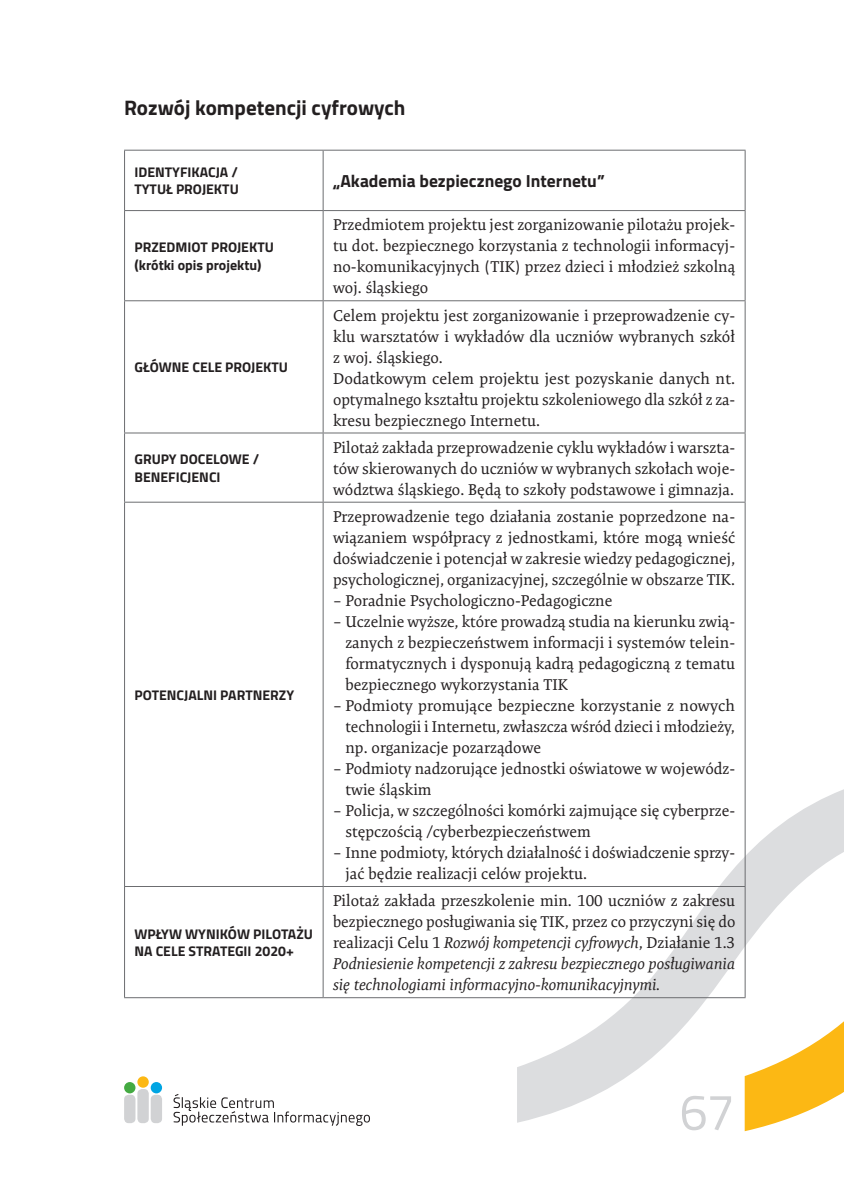
<style>
.page{position:relative;width:844px;height:1191px;background:#fff}
.page>*{position:absolute;margin:0;border:0;box-sizing:border-box;transform-origin:0 0}
.t1{font:50.75px "Titillium";color:#d1d2d4}
.t2{font:700 21px "Titillium";color:#231f20}
.t3{font:700 17.5px "Titillium";color:#231f20}
.t4{font:15.75px/21px "Expo Serif Pro";color:#231f20;text-align:justify}
.t5{font:700 14px/17.5px "Titillium";color:#231f20}
.s1{font-style:italic}
</style>
<div class="page">
<svg style="left:744px;top:1122px;width:34px;height:9px"></svg>
<svg style="left:173px;top:1094px;width:197px;height:32px"></svg>
<div style="left:151px;top:1094px;width:11px;height:29px;background:#d1d2d4;border-radius:5px"></div>
<div style="left:137px;top:1089px;width:12px;height:34px;background:#d1d2d4;border-radius:5px"></div>
<div style="left:124px;top:1094px;width:11px;height:29px;background:#d1d2d4;border-radius:5px"></div>
<div style="left:124px;top:1082px;width:11px;height:11px;background:#44aa42;border-radius:50%"></div>
<div style="left:137px;top:1076px;width:12px;height:11px;background:#fcb814;border-radius:50%"></div>
<div style="left:151px;top:1082px;width:11px;height:11px;background:#00a5e3;border-radius:50%"></div>
<svg style="left:517px;top:774px;width:326px;height:348px"></svg>
<hr style="left:124px;top:150px;width:199px;height:1px;background:#6c6d70">
<hr style="left:124px;top:151px;width:1px;height:59px;background:#6c6d70">
<hr style="left:323px;top:150px;width:422px;height:1px;background:#6c6d70">
<hr style="left:322px;top:151px;width:1px;height:59px;background:#6c6d70">
<hr style="left:744px;top:151px;width:1px;height:59px;background:#6c6d70">
<hr style="left:124px;top:210px;width:199px;height:1px;background:#6c6d70">
<hr style="left:124px;top:211px;width:1px;height:89px;background:#6c6d70">
<hr style="left:323px;top:210px;width:422px;height:1px;background:#6c6d70">
<hr style="left:322px;top:211px;width:1px;height:89px;background:#6c6d70">
<hr style="left:744px;top:211px;width:1px;height:89px;background:#6c6d70">
<hr style="left:124px;top:300px;width:199px;height:1px;background:#6c6d70">
<hr style="left:124px;top:301px;width:1px;height:131px;background:#6c6d70">
<hr style="left:323px;top:300px;width:422px;height:1px;background:#6c6d70">
<hr style="left:322px;top:301px;width:1px;height:131px;background:#6c6d70">
<hr style="left:744px;top:301px;width:1px;height:131px;background:#6c6d70">
<hr style="left:124px;top:432px;width:199px;height:1px;background:#6c6d70">
<hr style="left:124px;top:433px;width:1px;height:69px;background:#6c6d70">
<hr style="left:323px;top:432px;width:422px;height:1px;background:#6c6d70">
<hr style="left:322px;top:433px;width:1px;height:69px;background:#6c6d70">
<hr style="left:744px;top:433px;width:1px;height:69px;background:#6c6d70">
<hr style="left:124px;top:502px;width:199px;height:1px;background:#6c6d70">
<hr style="left:124px;top:502px;width:1px;height:384px;background:#6c6d70">
<hr style="left:323px;top:502px;width:422px;height:1px;background:#6c6d70">
<hr style="left:322px;top:502px;width:1px;height:384px;background:#6c6d70">
<hr style="left:744px;top:502px;width:1px;height:384px;background:#6c6d70">
<hr style="left:124px;top:886px;width:199px;height:1px;background:#6c6d70">
<hr style="left:124px;top:887px;width:1px;height:110px;background:#6c6d70">
<hr style="left:323px;top:886px;width:422px;height:1px;background:#6c6d70">
<hr style="left:322px;top:887px;width:1px;height:110px;background:#6c6d70">
<hr style="left:744px;top:887px;width:1px;height:110px;background:#6c6d70">
<hr style="left:124px;top:997px;width:199px;height:1px;background:#6c6d70">
<hr style="left:323px;top:997px;width:422px;height:1px;background:#6c6d70">
<h2 class="t2" style="left:124px;top:92px;width:283px">Rozwój kompetencji cyfrowych</h2>
<p class="t5" style="left:134px;top:162px;width:106px">IDENTYFIKACJA /<br>TYTUŁ PROJEKTU</p>
<p class="t3" style="left:333px;top:167px;width:273px">„Akademia bezpiecznego Internetu”</p>
<p class="t5" style="left:134px;top:238px;width:141px">PRZEDMIOT PROJEKTU (krótki opis projektu)</p>
<p class="t5" style="left:134px;top:358px;width:155px">GŁÓWNE CELE PROJEKTU</p>
<p class="t5" style="left:134px;top:450px;width:126px">GRUPY DOCELOWE /<br>BENEFICJENCI</p>
<p class="t5" style="left:134px;top:685px;width:161px">POTENCJALNI PARTNERZY</p>
<p class="t5" style="left:134px;top:924px;width:180px">WPŁYW WYNIKÓW PILOTAŻU<br>NA CELE STRATEGII 2020+</p>
<p class="t4" style="left:333px;top:214px;width:403px">Przedmiotem projektu jest zorganizowanie pilotażu projek&shy;tu dot. bezpiecznego korzystania z technologii informacyj&shy;no-komunikacyjnych (TIK) przez dzieci i młodzież szkolną woj. śląskiego</p>
<p class="t4" style="left:333px;top:304px;width:403px;text-align:left">Celem projektu jest zorganizowanie i przeprowadzenie cy&shy;klu warsztatów i wykładów dla uczniów wybranych szkół z woj. śląskiego.<br>Dodatkowym celem projektu jest pozyskanie danych nt. optymalnego kształtu projektu szkoleniowego dla szkół z za&shy;kresu bezpiecznego Internetu.</p>
<p class="t4" style="left:333px;top:437px;width:403px">Pilotaż zakłada przeprowadzenie cyklu wykładów i warszta&shy;tów skierowanych do uczniów w wybranych szkołach woje&shy;wództwa śląskiego. Będą to szkoły podstawowe i gimnazja.</p>
<p class="t4" style="left:333px;top:506px;width:403px">Przeprowadzenie tego działania zostanie poprzedzone na&shy;wiązaniem współpracy z jednostkami, które mogą wnieść doświadczenie i potencjał w zakresie wiedzy pedagogicznej, psychologicznej, organizacyjnej, szczególnie w obszarze TIK.</p>
<p class="t4" style="left:333px;top:590px;width:281px">– Poradnie Psychologiczno-Pedagogiczne</p>
<p class="t4" style="left:345px;top:611px;width:391px;text-indent:-12px">– Uczelnie wyższe, które prowadzą studia na kierunku zwią&shy;zanych z bezpieczeństwem informacji i systemów telein&shy;formatycznych i dysponują kadrą pedagogiczną z tematu bezpiecznego wykorzystania TIK</p>
<p class="t4" style="left:345px;top:695px;width:391px;text-indent:-12px">– Podmioty promujące bezpieczne korzystanie z nowych technologii i Internetu, zwłaszcza wśród dzieci i młodzieży, np. organizacje pozarządowe</p>
<p class="t4" style="left:345px;top:758px;width:391px;text-indent:-12px">– Podmioty nadzorujące jednostki oświatowe w wojewódz&shy;twie śląskim</p>
<p class="t4" style="left:345px;top:800px;width:391px;text-indent:-12px">– Policja, w szczególności komórki zajmujące się cyberprze&shy;stępczością /cyberbezpieczeństwem</p>
<p class="t4" style="left:345px;top:842px;width:391px;text-indent:-12px">– Inne podmioty, których działalność i doświadczenie sprzy&shy;jać będzie realizacji celów projektu.</p>
<p class="t4" style="left:333px;top:890px;width:403px">Pilotaż zakłada przeszkolenie min. 100 uczniów z zakresu bezpiecznego posługiwania się TIK, przez co przyczyni się do realizacji Celu 1 <span class="s1">Rozwój kompetencji cyfrowych</span>, Działanie 1.3<br><span class="s1">Podniesienie kompetencji z zakresu bezpiecznego posługiwania się technologiami informacyjno-komunikacyjnymi.</span></p>
<h1 class="t1" style="left:679px;top:1074px;width:57px">67</h1>
</div>
